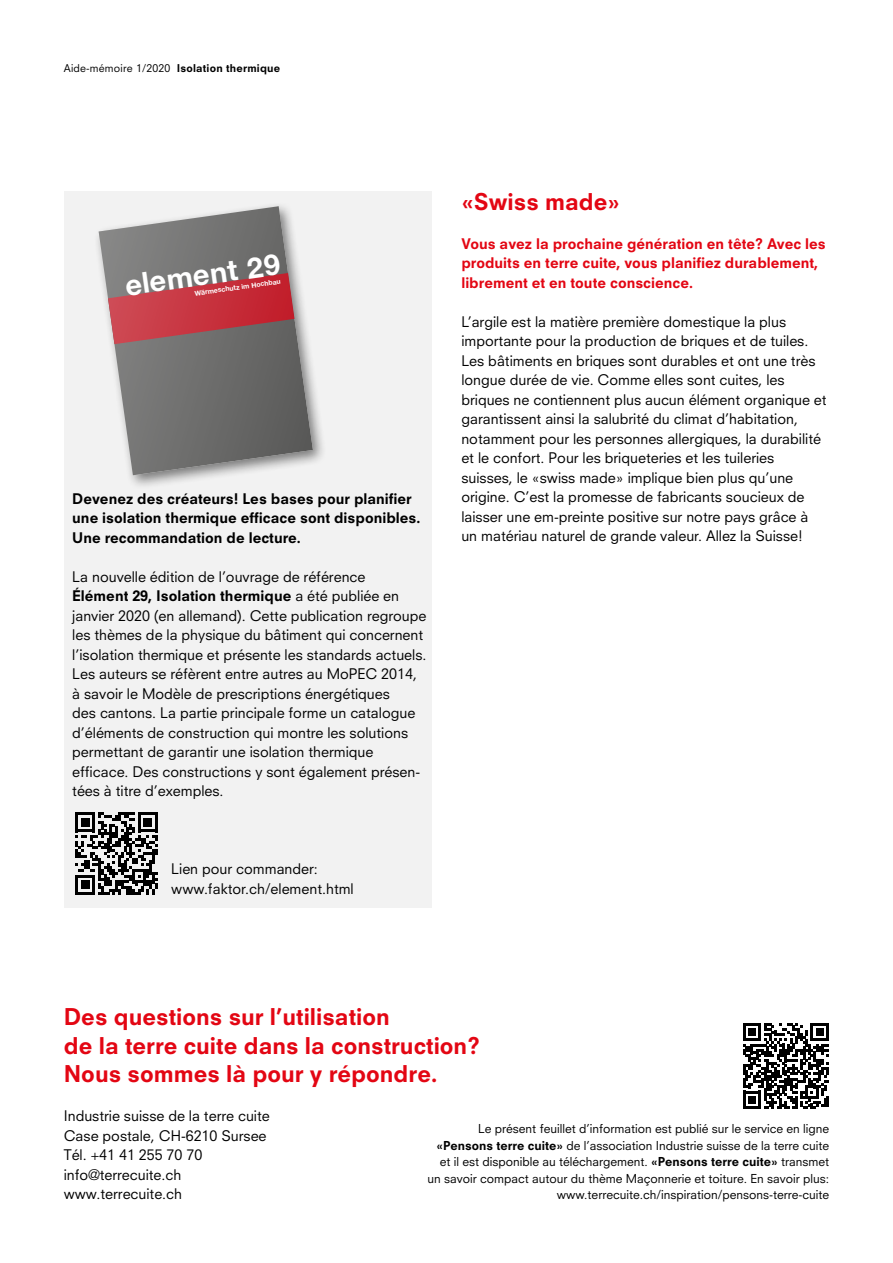
<style>
.page{position:relative;width:893px;height:1263px;background:#fff}
.page>*{position:absolute;margin:0;border:0;box-sizing:border-box;transform-origin:0 0}
.t1{font:700 28.95px "Helvetica Neue";color:#fff}
.t2{font:800 22.5px/28.5px "Neuzeit S";color:#e30613}
.t3{font:14.25px/19.5px "Neuzeit S";color:#000}
.t4{font:800 14.25px/19.5px "Neuzeit S";color:#e30613}
.t5{font:800 14.25px/19.5px "Neuzeit S";color:#000}
.t6{font:12px/16.5px "Neuzeit S";color:#000;text-align:right}
.t7{font:10.5px "Neuzeit S";letter-spacing:.02em;color:#000}
.t8{font:700 6.9px "Helvetica Neue";color:#fff}
.s1{font-weight:800}
</style>
<div class="page">
<div style="left:64px;top:191px;width:368px;height:716px;background:#f2f2f2"></div>
<svg style="left:76px;top:812px;width:82px;height:83px"></svg>
<svg style="left:743px;top:1023px;width:86px;height:86px"></svg>
<div style="left:93px;top:201px;width:235px;height:289px;background:#000;opacity:.5"></div>
<svg style="left:99px;top:206px;width:214px;height:269px"></svg>
<p class="t7" style="left:64px;top:62px;width:218px">Aide-mémoire 1/2020 <span class="s1">Isolation thermique</span></p>
<h1 class="t1" style="left:123px;top:268px;width:157px;rotate:-8deg">element 29</h1>
<p class="t8" style="left:194px;top:289px;width:88px;rotate:-8deg">Wärmeschutz im Hochbau</p>
<p class="t5" style="left:72px;top:489px;width:350px">Devenez des créateurs! Les bases pour planifier une isolation thermique efficace sont disponibles.<br>Une recommandation de lecture.</p>
<p class="t3" style="left:72px;top:567px;width:356px">La nouvelle édition de l’ouvrage de référence<br><span class="s1">Élément 29, Isolation thermique</span> a été publiée en janvier 2020 (en allemand). Cette publication regroupe les thèmes de la physique du bâtiment qui concernent l’isolation thermique et présente les standards actuels.<br>Les auteurs se réfèrent entre autres au MoPEC 2014, à savoir le Modèle de prescriptions énergétiques<br>des cantons. La partie principale forme un catalogue d’éléments de construction qui montre les solutions permettant de garantir une isolation thermique efficace. Des constructions y sont également présen&shy;tées à titre d’exemples.</p>
<p class="t3" style="left:171px;top:859px;width:184px">Lien pour commander: www.faktor.ch/element.html</p>
<h2 class="t2" style="left:461px;top:187px;width:160px">«Swiss made»</h2>
<p class="t4" style="left:461px;top:233px;width:366px">Vous avez la prochaine génération en tête? Avec les produits en terre cuite, vous planifiez durablement, librement et en toute conscience.</p>
<p class="t3" style="left:461px;top:311px;width:367px">L’argile est la matière première domestique la plus importante pour la production de briques et de tuiles.<br>Les bâtiments en briques sont durables et ont une très longue durée de vie. Comme elles sont cuites, les briques ne contiennent plus aucun élément organique et garantissent ainsi la salubrité du climat d’habitation, notamment pour les personnes allergiques, la durabilité et le confort. Pour les briqueteries et les tuileries suisses, le «swiss made» implique bien plus qu’une origine. C’est la promesse de fabricants soucieux de laisser une em-preinte positive sur notre pays grâce à un matériau naturel de grande valeur. Allez la Suisse!</p>
<h2 class="t2" style="left:64px;top:1002px;width:418px">Des questions sur l’utilisation<br>de la terre cuite dans la construction?<br>Nous sommes là pour y répondre.</h2>
<p class="t3" style="left:64px;top:1106px;width:207px">Industrie suisse de la terre cuite<br>Case postale, CH-6210 Sursee<br>Tél. +41 41 255 70 70 info@terrecuite.ch www.terrecuite.ch</p>
<p class="t6" style="left:427px;top:1120px;width:403px">Le présent feuillet d’information est publié sur le service en ligne <span class="s1">«Pensons terre cuite»</span> de l’association Industrie suisse de la terre cuite et il est disponible au téléchargement. <span class="s1">«Pensons terre cuite»</span> transmet un savoir compact autour du thème Maçonnerie et toiture. En savoir plus: www.terrecuite.ch/inspiration/pensons-terre-cuite</p>
</div>
